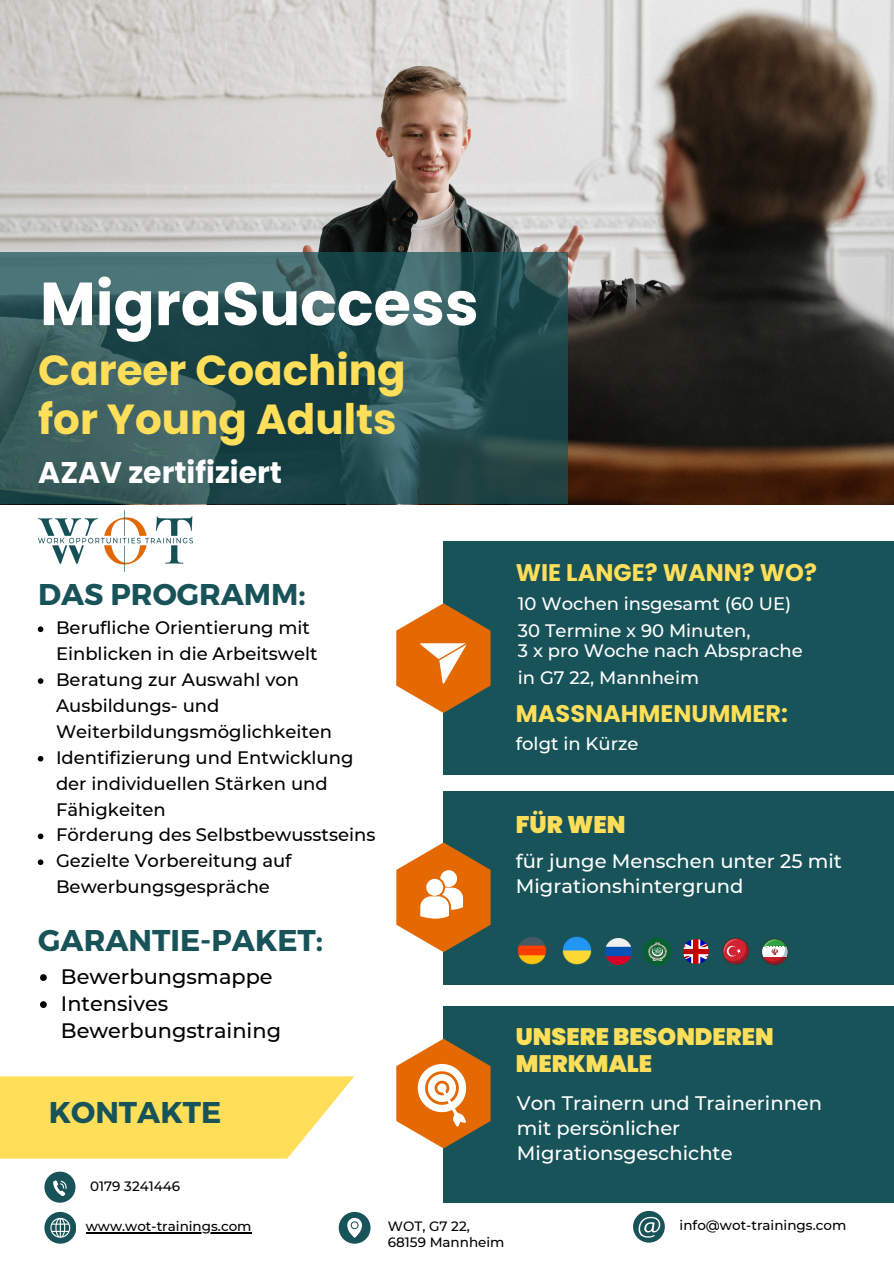
<style>
.page{position:relative;width:894px;height:1264px;background:#fff}
.page>*{position:absolute;margin:0;border:0;box-sizing:border-box;transform-origin:0 0}
.t1{font:700 60.6px "Poppins";color:#fff}
.t2{font:700 42px/48.3px "Poppins";color:#ffde59}
.t3{font:700 30px "Montserrat";color:#185359}
.t4{font:700 29.85px "Poppins";color:#fff}
.t5{font:700 24px "Poppins";color:#ffde59}
.t6{font:900 24px "Poppins";color:#ffde59}
.t7{font:900 23.85px/27px "Poppins";color:#ffde59}
.t8{font:500 20.85px/27px "Montserrat";color:#000}
.t9{font:500 19.5px/24.8px "Montserrat";color:#fff}
.t10{font:500 18px/25.8px "Montserrat";color:#000}
.t11{font:500 18px "Montserrat";color:#fff}
.t12{font:500 13.5px "Montserrat";color:#000}
</style>
<div class="page">
<img style="left:0;top:0;width:893px;height:504px">
<div style="left:443px;top:541px;width:450px;height:234px;background:#185359"></div>
<div style="left:443px;top:790px;width:450px;height:194px;background:#185359"></div>
<div style="left:443px;top:1006px;width:450px;height:196px;background:#185359"></div>
<svg style="left:44px;top:1211px;width:32px;height:32px"></svg>
<svg style="left:338px;top:1211px;width:32px;height:32px"></svg>
<svg style="left:0;top:1076px;width:354px;height:82px;background:#ffe169"></svg>
<svg style="left:0;top:252px;width:567px;height:251px;background:#2d5456"></svg>
<svg style="left:396px;top:842px;width:94px;height:110px"></svg>
<svg style="left:396px;top:603px;width:94px;height:110px"></svg>
<svg style="left:396px;top:1039px;width:94px;height:109px"></svg>
<img style="left:38px;top:510px;width:154px;height:61px">
<svg style="left:44px;top:1171px;width:31px;height:31px"></svg>
<svg style="left:633px;top:1210px;width:31px;height:32px"></svg>
<img style="left:562px;top:936px;width:30px;height:29px">
<img style="left:517px;top:937px;width:30px;height:28px">
<img style="left:605px;top:938px;width:26px;height:26px">
<img style="left:683px;top:939px;width:25px;height:24px">
<svg style="left:722px;top:937px;width:27px;height:27px"></svg>
<svg style="left:723px;top:939px;width:25px;height:25px"></svg>
<svg style="left:761px;top:938px;width:27px;height:27px"></svg>
<svg style="left:762px;top:939px;width:25px;height:25px"></svg>
<img style="left:643px;top:937px;width:28px;height:28px;border-radius:50%">
<svg style="left:38px;top:626px;width:5px;height:6px"></svg>
<svg style="left:38px;top:678px;width:5px;height:6px"></svg>
<svg style="left:38px;top:756px;width:5px;height:5px"></svg>
<svg style="left:38px;top:833px;width:5px;height:6px"></svg>
<svg style="left:38px;top:859px;width:5px;height:6px"></svg>
<hr style="left:86px;top:1232px;width:165px;height:1px;background:#000">
<svg style="left:40px;top:974px;width:7px;height:6px"></svg>
<svg style="left:40px;top:1001px;width:7px;height:6px"></svg>
<p class="t1" style="left:40px;top:261px;width:440px">MigraSuccess</p>
<p class="t2" style="left:38px;top:346px;width:369px">Career Coaching for Young Adults</p>
<p class="t4" style="left:38px;top:451px;width:245px">AZAV zertifiziert</p>
<h6 class="t3" style="left:38px;top:575px;width:269px">DAS PROGRAMM:</h6>
<p class="t10" style="left:56px;top:615px;width:263px">Berufliche Orientierung mit<br>Einblicken in die Arbeitswelt</p>
<p class="t10" style="left:56px;top:666px;width:277px">Beratung zur Auswahl von<br>Ausbildungs- und<br>Weiterbildungsmöglichkeiten</p>
<p class="t10" style="left:56px;top:744px;width:299px">Identifizierung und Entwicklung der individuellen Stärken und<br>Fähigkeiten</p>
<p class="t10" style="left:56px;top:822px;width:321px">Förderung des Selbstbewusstseins</p>
<h3 class="t10" style="left:56px;top:848px;width:237px">Gezielte Vorbereitung auf<br>Bewerbungsgespräche</h3>
<p class="t3" style="left:38px;top:920px;width:286px">GARANTIE-PAKET:</p>
<p class="t8" style="left:61px;top:963px;width:213px">Bewerbungsmappe</p>
<p class="t8" style="left:61px;top:990px;width:222px">Intensives<br>Bewerbungstraining</p>
<p class="t3" style="left:49px;top:1092px;width:174px">KONTAKTE</p>
<p class="t12" style="left:90px;top:1177px;width:91px">0179 3241446</p>
<p class="t12" style="left:86px;top:1218px;width:167px">www.wot-trainings.com</p>
<p class="t5" style="left:515px;top:556px;width:302px">WIE LANGE? WANN? WO?</p>
<h3 class="t11" style="left:517px;top:592px;width:275px">10 Wochen insgesamt (60 UE)</h3>
<p class="t11" style="left:517px;top:619px;width:234px">30 Termine x 90 Minuten,</p>
<p class="t11" style="left:517px;top:639px;width:286px">3 x pro Woche nach Absprache</p>
<h5 class="t11" style="left:517px;top:666px;width:183px">in G7 22, Mannheim</h5>
<h3 class="t5" style="left:515px;top:696px;width:273px">MASSNAHMENUMMER:</h3>
<h6 class="t11" style="left:515px;top:732px;width:124px">folgt in Kürze</h6>
<p class="t6" style="left:515px;top:807px;width:111px">FÜR WEN</p>
<h5 class="t9" style="left:515px;top:848px;width:327px">für junge Menschen unter 25 mit<br>Migrationshintergrund</h5>
<p class="t7" style="left:515px;top:1023px;width:259px">UNSERE BESONDEREN<br>MERKMALE</p>
<p class="t9" style="left:517px;top:1091px;width:306px">Von Trainern und Trainerinnen mit persönlicher<br>Migrationsgeschichte</p>
<p class="t12" style="left:388px;top:1218px;width:83px">WOT, G7 22,</p>
<p class="t12" style="left:388px;top:1233px;width:118px">68159 Mannheim</p>
<p class="t12" style="left:679px;top:1216px;width:168px">info@wot-trainings.com</p>
</div>
